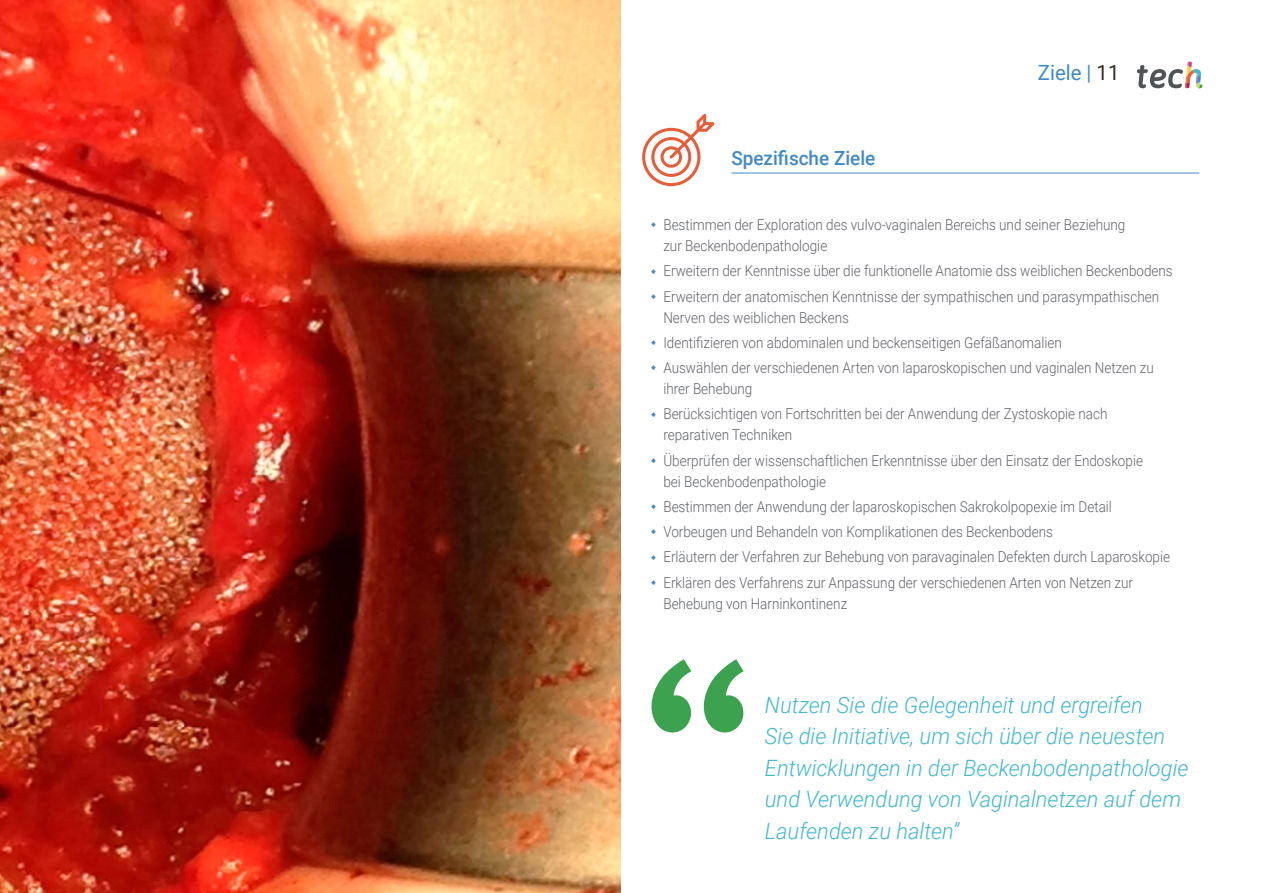
<style>
.page{position:relative;width:1263px;height:893px;background:#fff}
.page>*{position:absolute;margin:0;border:0;box-sizing:border-box;transform-origin:0 0}
.t1{font:italic 300 22.5px/31.5px "Roboto";color:#43b7cf}
.t2{font:21px "Roboto";color:#4089c5}
.t3{font:500 19.5px "Roboto";color:#4089c5}
.t4{font:300 15px/25.2px "Roboto";color:#61646a;scale:.9 1}
.s1{color:#312e20}
</style>
<div class="page">
<svg style="left:651px;top:659px;width:93px;height:73px"></svg>
<img style="left:0;top:0;width:621px;height:893px">
<svg style="left:1137px;top:62px;width:65px;height:27px"></svg>
<hr style="left:731px;top:173px;width:468px;height:1px;background:#4089c5">
<svg style="left:642px;top:114px;width:72px;height:72px"></svg>
<h3 class="t3" style="left:731px;top:144px;width:145px">Spezifische Ziele</h3>
<h2 class="t2" style="left:1038px;top:57px;width:83px">Ziele | <span class="s1">11</span></h2>
<p class="t4" style="left:663px;top:214px;width:515px;line-height:21px">Bestimmen der Exploration des vulvo-vaginalen Bereichs und seiner Beziehung zur Beckenbodenpathologie</p>
<p class="t4" style="left:663px;top:258px;width:567px">Erweitern der Kenntnisse über die funktionelle Anatomie dss weiblichen Beckenbodens<br>Erweitern der anatomischen Kenntnisse der sympathischen und parasympathischen</p>
<p class="t4" style="left:663px;top:304px;width:547px">Nerven des weiblichen Beckens<br>Identifizieren von abdominalen und beckenseitigen Gefäßanomalien<br>Auswählen der verschiedenen Arten von laparoskopischen und vaginalen Netzen zu</p>
<p class="t4" style="left:663px;top:376px;width:495px">ihrer Behebung<br>Berücksichtigen von Fortschritten bei der Anwendung der Zystoskopie nach</p>
<p class="t4" style="left:663px;top:422px;width:534px">reparativen Techniken<br>Überprüfen der wissenschaftlichen Erkenntnisse über den Einsatz der Endoskopie</p>
<p class="t4" style="left:663px;top:468px;width:564px">bei Beckenbodenpathologie<br>Bestimmen der Anwendung der laparoskopischen Sakrokolpopexie im Detail Vorbeugen und Behandeln von Komplikationen des Beckenbodens<br>Erläutern der Verfahren zur Behebung von paravaginalen Defekten durch Laparoskopie Erklären des Verfahrens zur Anpassung der verschiedenen Arten von Netzen zur</p>
<p class="t4" style="left:663px;top:590px;width:206px">Behebung von Harninkontinenz</p>
<h1 class="t1" style="left:765px;top:688px;width:425px">Nutzen Sie die Gelegenheit und ergreifen<br>Sie die Initiative, um sich über die neuesten Entwicklungen in der Beckenbodenpathologie und Verwendung von Vaginalnetzen auf dem Laufenden zu halten”</h1>
</div>
